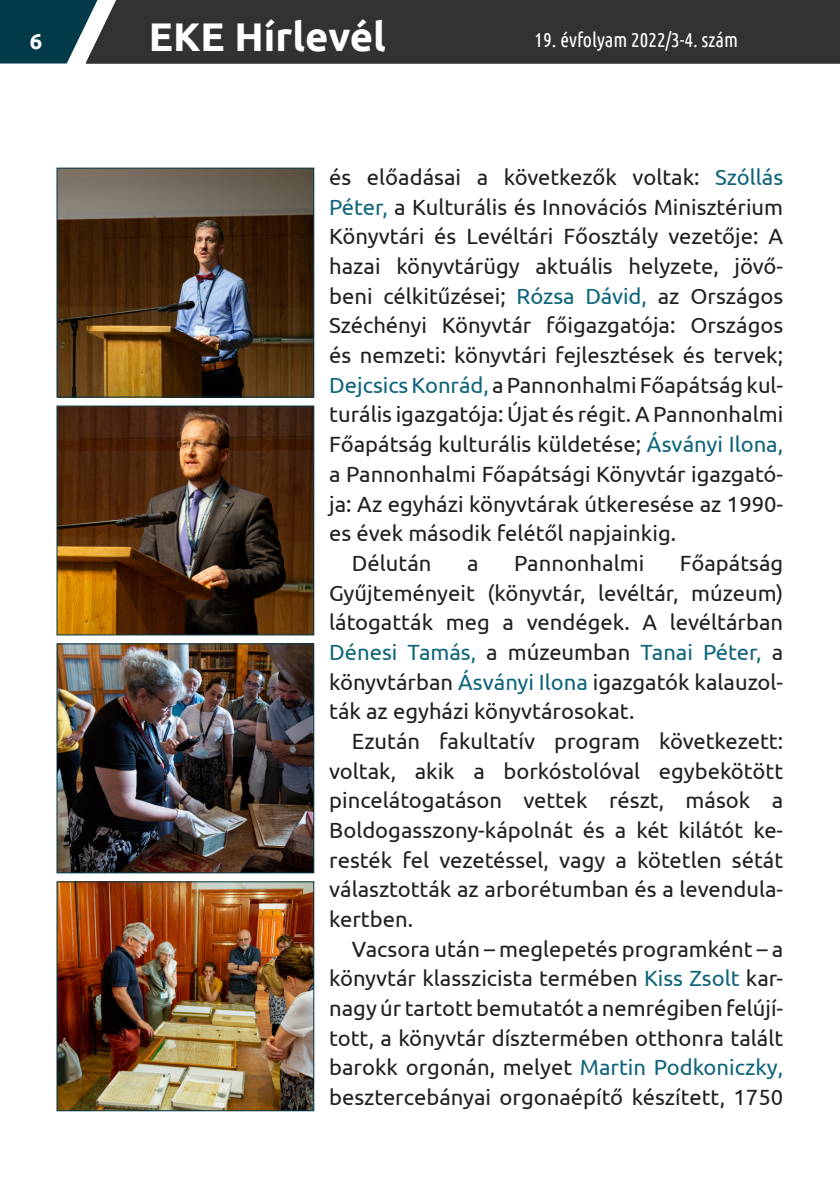
<style>
.page{position:relative;width:840px;height:1191px;background:#fff}
.page>*{position:absolute;margin:0;border:0;box-sizing:border-box;transform-origin:0 0}
.t1{font:700 40px "Ubuntu";color:#fff}
.EKE_alap{font:22px/29.6px "Ubuntu";color:#231f20;text-align:justify}
.t2{font:700 22px "Ubuntu";color:#fff}
.t3{font:20px "Ubuntu Condensed";color:#fff}
.s1{color:#0f657b}
</style>
<div class="page">
<div style="left:207px;top:0;width:632px;height:63px;background:#323232"></div>
<svg style="left:0;top:0;width:207px;height:63px;background:#31474d"></svg>
<img style="left:59px;top:170px;width:253px;height:225px">
<div style="left:57px;top:168px;width:257px;height:229px;border:1px solid #023a49"></div>
<img style="left:59px;top:408px;width:253px;height:225px">
<div style="left:57px;top:406px;width:257px;height:229px;border:1px solid #023a49"></div>
<img style="left:59px;top:645px;width:253px;height:226px">
<div style="left:57px;top:643px;width:257px;height:230px;border:1px solid #023a49"></div>
<img style="left:59px;top:883px;width:253px;height:226px">
<div style="left:57px;top:881px;width:257px;height:230px;border:1px solid #023a49"></div>
<p class="t2" style="left:30px;top:28px;width:14px">6</p>
<h1 class="t1" style="left:149px;top:12px;width:238px">EKE Hírlevél</h1>
<p class="t3" style="left:534px;top:28px;width:205px">19. évfolyam 2022/3-4. szám</p>
<p class="EKE_alap" style="left:329px;top:162px;width:455px">és előadásai a következők voltak: <span class="s1">Szóllás Péter,</span> a Kulturális és Innovációs Minisztérium Könyvtári és Levéltári Főosztály vezetője: A hazai könyvtárügy aktuális helyzete, jövő&shy;beni célkitűzései; <span class="s1">Rózsa Dávid,</span> az Országos Széchényi Könyvtár főigazgatója: Országos és nemzeti: könyvtári fejlesztések és tervek; <span class="s1">Dejcsics Konrád,</span> a Pannonhalmi Főapátság kul&shy;turális igazgatója: Újat és régit. A Pannonhalmi Főapátság kulturális küldetése; <span class="s1">Ásványi Ilona, </span>a Pannonhalmi Főapátsági Könyvtár igazgató&shy;ja: Az egyházi könyvtárak útkeresése az 1990- es évek második felétől napjainkig.</p>
<p class="EKE_alap" style="left:351px;top:547px;width:81px">Délután</p>
<p class="EKE_alap" style="left:467px;top:547px;width:13px">a</p>
<p class="EKE_alap" style="left:514px;top:547px;width:131px">Pannonhalmi</p>
<p class="EKE_alap" style="left:329px;top:547px;width:455px;text-indent:350px">Főapátság Gyűjteményeit (könyvtár, levéltár, múzeum) látogatták meg a vendégek. A levéltárban <span class="s1">Dénesi Tamás,</span> a múzeumban <span class="s1">Tanai Péter,</span> a könyvtárban <span class="s1">Ásványi Ilona</span> igazgatók kalauzol&shy;ták az egyházi könyvtárosokat.</p>
<p class="EKE_alap" style="left:329px;top:725px;width:455px;text-indent:23px">Ezután fakultatív program következett: voltak, akik a borkóstolóval egybekötött pincelátogatáson vettek részt, mások a Boldogasszony-kápolnát és a két kilátót ke&shy;resték fel vezetéssel, vagy a kötetlen sétát választották az arborétumban és a levendula&shy;kertben.</p>
<p class="EKE_alap" style="left:329px;top:933px;width:455px;text-indent:23px">Vacsora után – meglepetés programként – a könyvtár klasszicista termében <span class="s1">Kiss Zsolt</span> kar&shy;nagy úr tartott bemutatót a nemrégiben felújí&shy;tott, a könyvtár dísztermében otthonra talált barokk orgonán, melyet <span class="s1">Martin Podkoniczky, </span>besztercebányai orgonaépítő készített, 1750</p>
</div>
